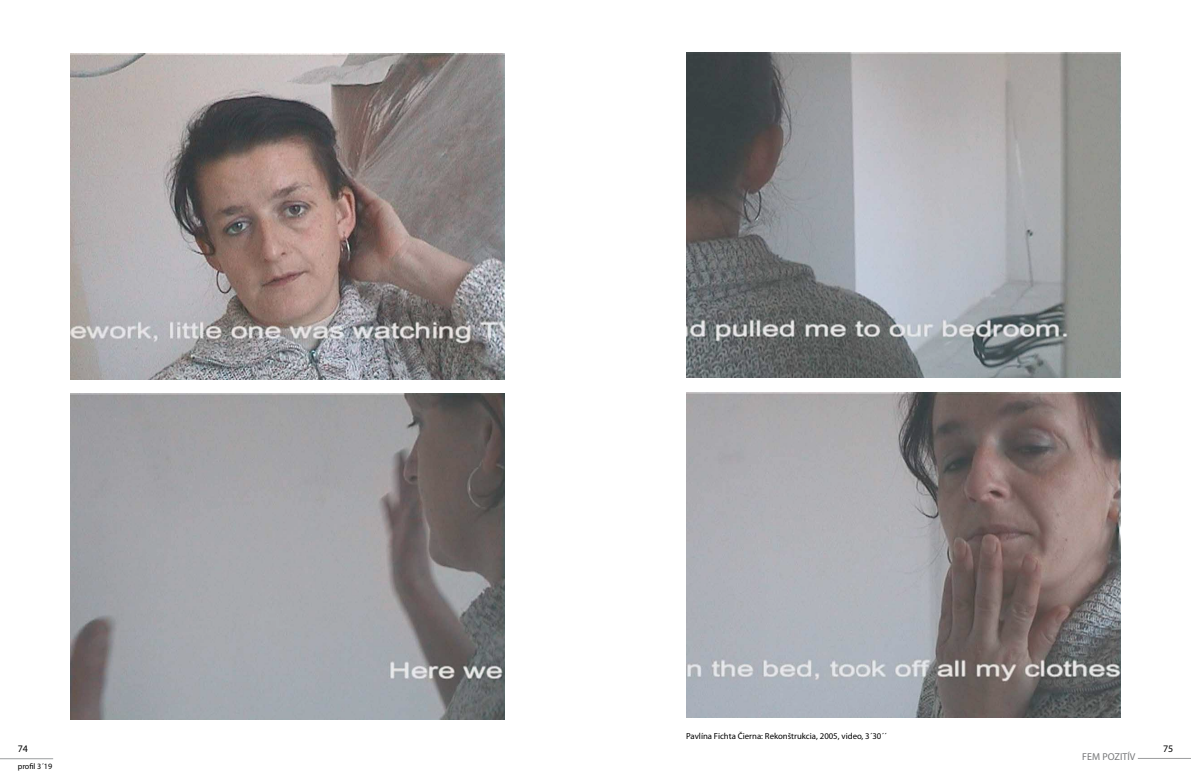
<style>
.page{position:relative;width:1191px;height:780px;background:#fff}
.page>*{position:absolute;margin:0;border:0;box-sizing:border-box;transform-origin:0 0}
.t1{font:10px "Myriad Pro";color:#77787a}
.t2{font:10px "Myriad Pro";color:#000}
.t3{font:8.75px "Myriad Pro";color:#000}
.t4{font:8.12px "Myriad Pro";color:#000}
</style>
<div class="page">
<hr style="left:0;top:758px;width:53px;height:1px;background:#9c9e9f">
<hr style="left:1137px;top:758px;width:54px;height:1px;background:#9c9e9f">
<img style="left:686px;top:392px;width:434px;height:325px">
<img style="left:71px;top:54px;width:433px;height:325px">
<img style="left:71px;top:393px;width:433px;height:326px">
<img style="left:686px;top:52px;width:434px;height:326px">
<p class="t3" style="left:686px;top:731px;width:202px">Pavlína Fichta Čierna: Rekonštrukcia, 2005, video, 3´30´´</p>
<p class="t2" style="left:18px;top:742px;width:12px">74</p>
<p class="t2" style="left:1163px;top:742px;width:12px">75</p>
<p class="t4" style="left:18px;top:761px;width:36px">profil 3´19</p>
<p class="t1" style="left:1082px;top:751px;width:55px">FEM POZITÍV</p>
</div>
